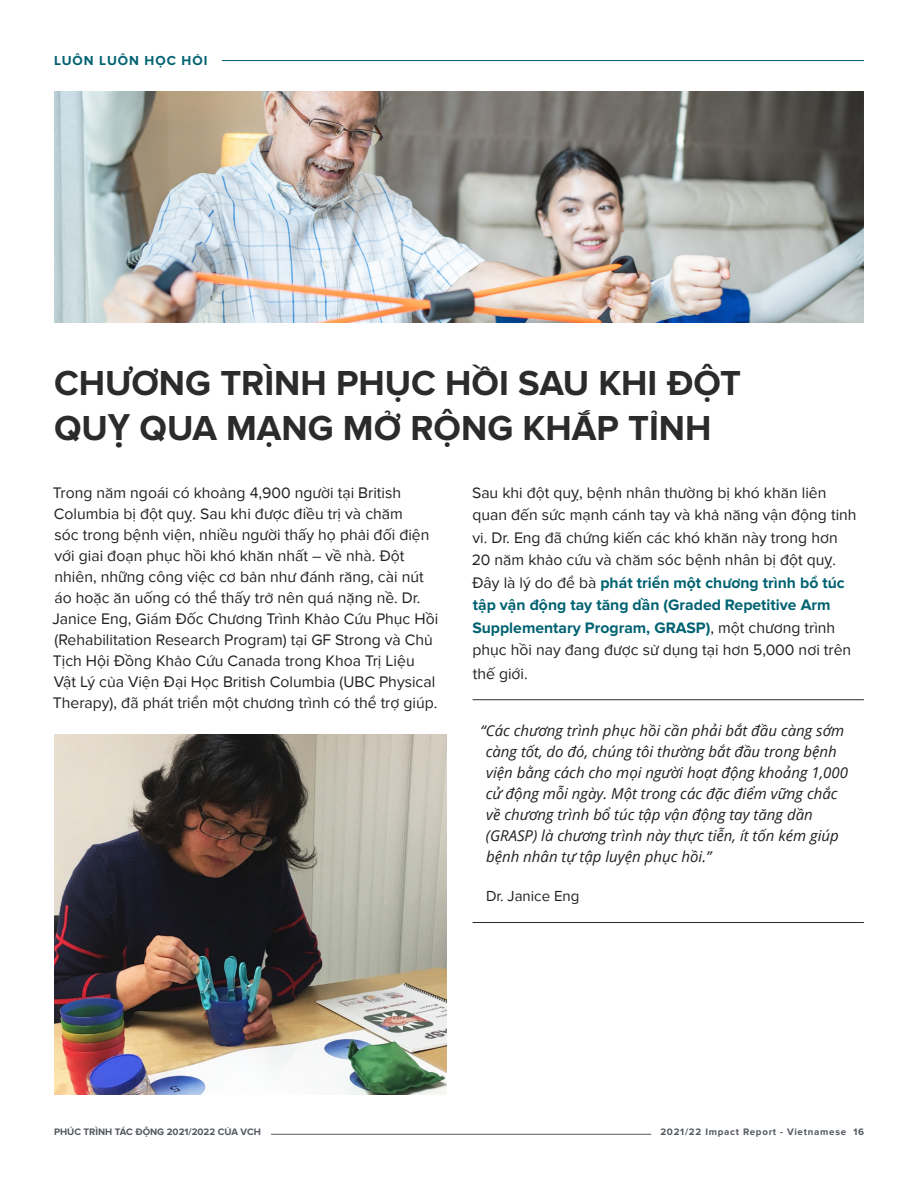
<style>
.page{position:relative;width:918px;height:1188px;background:#fff}
.page>*{position:absolute;margin:0;border:0;box-sizing:border-box;transform-origin:0 0}
.Headline_2{font:700 36px/45px "Proxima Nova";color:#2b2b2b}
.Body_copy{font:15.75px/21px "Proxima Nova";color:#231f20}
.Quotes{font:italic 15px/21px "Open Sans";color:#231f20}
.Quotes-2{font:15px "Proxima Nova";color:#231f20}
.t1{font:700 13.5px "Proxima Nova";letter-spacing:.075em;color:#006271}
.t2{font:700 9.75px "Proxima Nova";letter-spacing:.06em;color:#53585f}
.t3{font:700 9.75px "Proxima Nova";color:#53585f}
.s1{font-family:"Open Sans"}
.s2{font-weight:700;color:#006271}
</style>
<div class="page">
<hr style="left:222px;top:60px;width:642px;height:1px;background:#006271">
<hr style="left:271px;top:1134px;width:380px;height:1px;background:#53585f">
<img style="left:54px;top:92px;width:810px;height:231px">
<img style="left:55px;top:735px;width:391px;height:359px">
<hr style="left:473px;top:699px;width:391px;height:1px;background:#2b2b2b">
<hr style="left:473px;top:922px;width:391px;height:1px;background:#2b2b2b">
<p class="t1" style="left:54px;top:52px;width:155px">LUÔN LUÔN HỌC HỎI</p>
<p class="Headline_2" style="left:54px;top:361px;width:689px">CHƯƠNG TRÌNH PHỤC HỒI SAU KHI ĐỘT<br>QU<span class="s1">Ỵ</span> QUA MẠNG MỞ RỘNG KHẮP TỈNH</p>
<p class="Body_copy" style="left:52px;top:482px;width:387px">Trong năm ngoái có khoảng 4,900 người tại British Columbia bị đột qu<span class="s1">ỵ</span>. Sau khi được điều trị và chăm<br>sóc trong bệnh viện, nhiều người thấy họ phải đối điện với giai đoạn phục hồi khó khăn nhất – về nhà. Đột nhiên, những công việc cơ bản như đánh răng, cài nút áo hoặc ăn uống có thể thấy trở nên quá nặng nề. Dr.<br>Janice Eng, Giám Đốc Chương Trình Khảo Cứu Phục Hồi (Rehabilitation Research Program) tại GF Strong và Chủ Tịch Hội Đồng Khảo Cứu Canada trong Khoa Trị Liệu Vật Lý của Viện Đại Học British Columbia (UBC Physical Therapy), đã phát triển một chương trình có thể trợ giúp.</p>
<p class="Body_copy" style="left:472px;top:481px;width:386px;line-height:22.5px">Sau khi đột qu<span class="s1">ỵ</span>, bệnh nhân thường bị khó khăn liên quan đến sức mạnh cánh tay và khả năng vận động tinh vi. Dr. Eng đã chứng kiến các khó khăn này trong hơn 20 năm khảo cứu và chăm sóc bệnh nhân bị đột qu<span class="s1">ỵ</span>.<br>Đây là lý do để bà <span class="s2">phát triển một chương trình bổ túc tập vận động tay tăng dần (Graded Repetitive Arm Supplementary Program, GRASP)</span>, một chương trình phục hồi nay đang được sử dụng tại hơn 5,000 nơi trên</p>
<p class="Body_copy" style="left:473px;top:664px;width:57px">thế giới.</p>
<p class="Quotes" style="left:486px;top:720px;width:364px;text-indent:-5px">“Các chương trình phục hồi cần phải bắt đầu càng sớm càng tốt, do đó, chúng tôi thường bắt đầu trong bệnh viện bằng cách cho mọi người hoạt động khoảng 1,000 cử động mỗi ngày. Một trong các đặc điểm vững chắc về chương trình bổ túc tập vận động tay tăng dần (GRASP) là chương trình này thực tiễn, ít tốn kém giúp bệnh nhân tự tập luyện phục hồi.”</p>
<p class="Quotes-2" style="left:486px;top:887px;width:95px">Dr. Janice Eng</p>
<p class="t3" style="left:54px;top:1126px;width:208px">PHÚC TRÌNH TÁC ĐỘNG 2021/2022 CỦA VCH</p>
<p class="t2" style="left:660px;top:1126px;width:205px">2021/22 Impact Report - Vietnamese 16</p>
</div>
